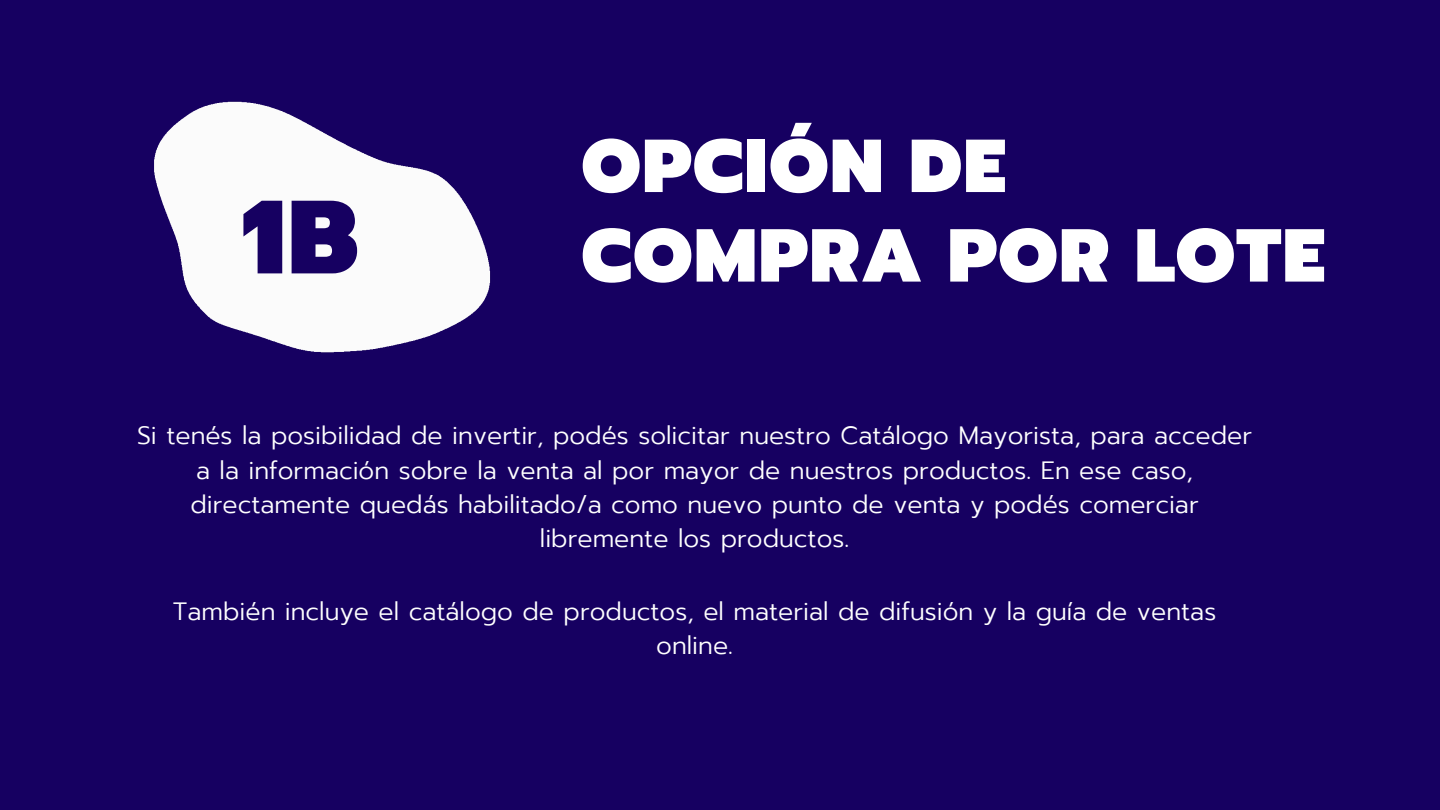
<style>
.page{position:relative;width:1440px;height:810px;background:#160061}
.page>*{position:absolute;margin:0;border:0;box-sizing:border-box;transform-origin:0 0}
.t1{font:900 104px "Prompt";color:#160061}
.t2{font:900 75px "Prompt";letter-spacing:.02em;color:#fff}
.t3{font:300 25px/34.3px "Prompt";color:#fff;text-align:center}
</style>
<div class="page">
<img style="left:154px;top:101px;width:337px;height:252px">
<h1 class="t1" style="left:242px;top:160px;width:118px">1B</h1>
<h2 class="t2" style="left:582px;top:110px;width:426px">OPCIÓN DE</h2>
<h2 class="t2" style="left:582px;top:200px;width:745px">COMPRA POR LOTE</h2>
<p class="t3" style="left:137px;top:419px;width:1117px">Si tenés la posibilidad de invertir, podés solicitar nuestro Catálogo Mayorista, para acceder a la información sobre la venta al por mayor de nuestros productos. En ese caso, directamente quedás habilitado/a como nuevo punto de venta y podés comerciar libremente los productos.</p>
<p class="t3" style="left:173px;top:594px;width:1045px">También incluye el catálogo de productos, el material de difusión y la guía de ventas online.</p>
</div>
